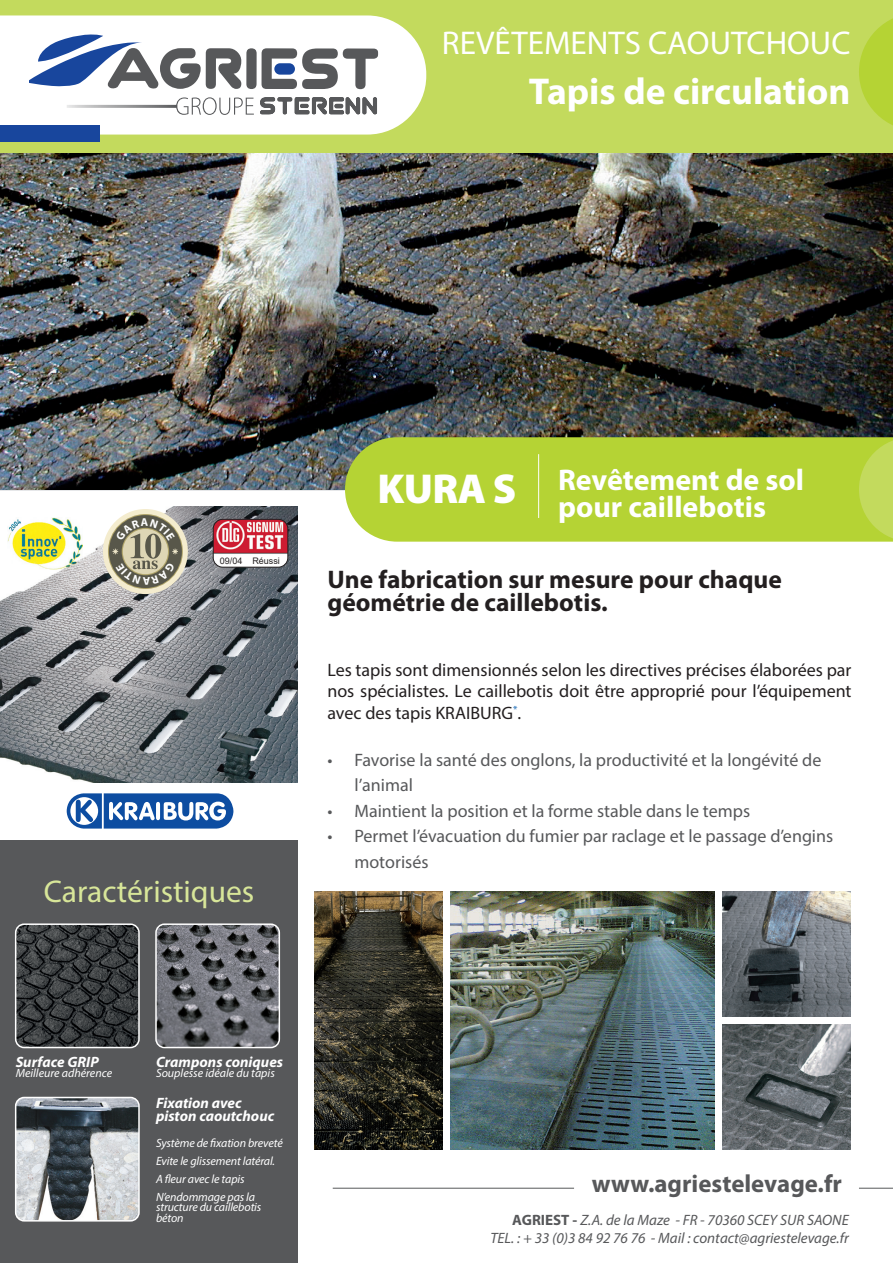
<style>
.page{position:relative;width:893px;height:1263px;background:#fff}
.page>*{position:absolute;margin:0;border:0;box-sizing:border-box;transform-origin:0 0}
.t1{font:900 42px "Myriad Pro";color:#fff}
.t2{font:700 37.5px "Myriad Pro";color:#fff}
.t3{font:33px "Myriad Pro";color:#fff}
.Subheads{font:31.5px "Myriad Pro";color:#d8e699}
.t4{font:700 30px "Myriad Pro";color:#fff}
.t5{font:700 25.5px/22.5px "Myriad Pro";color:#231f20}
.t6{font:700 24.9px "Myriad Pro";color:#57585a}
.t7{font:18px/25.5px "Myriad Pro";color:#57585a}
.t8{font:18px/21.6px "Myriad Pro";color:#231f20;text-align:justify}
.t9{font:italic 15px "Myriad Pro";color:#57585a}
.t10{font:italic 700 15px/13.5px "Myriad Pro";color:#fff}
.t11{font:italic 12px/10.5px "Myriad Pro";letter-spacing:-.01em;color:#fff}
.t12{font:9px "Arial";color:#231f20}
.s1{font-weight:700;font-style:normal}
</style>
<div class="page">
<div style="left:0;top:0;width:893px;height:169px;background:#c3da5d"></div>
<svg style="left:0;top:15px;width:426px;height:120px;background:#f6f8f0"></svg>
<div style="left:0;top:840px;width:298px;height:423px;background:#57585a"></div>
<img style="left:0;top:506px;width:298px;height:277px">
<hr style="left:859px;top:1188px;width:34px;height:1px;background:#57585a">
<hr style="left:333px;top:1188px;width:241px;height:1px;background:#57585a">
<hr style="left:67px;top:105px;width:110px;height:3px;background:#57585a">
<svg style="left:334px;top:97px;width:43px;height:18px"></svg>
<svg style="left:176px;top:97px;width:78px;height:18px"></svg>
<div style="left:246px;top:48px;width:11px;height:41px;background:#57585a;border-radius:5px"></div>
<svg style="left:29px;top:31px;width:212px;height:59px;background:#a9b2c3"></svg>
<svg style="left:262px;top:48px;width:116px;height:41px;background:#9f9fa1"></svg>
<div style="left:274px;top:64px;width:21px;height:10px;background:#18469d;border-radius:5px"></div>
<div style="left:0;top:125px;width:100px;height:16px;background:#18469d"></div>
<svg style="left:859px;top:18px;width:34px;height:107px"></svg>
<svg style="left:67px;top:793px;width:166px;height:35px"></svg>
<img style="left:0;top:153px;width:893px;height:336px">
<div style="left:103px;top:509px;width:85px;height:85px;background:#f4ecce;border-radius:50%"></div>
<svg style="left:108px;top:514px;width:75px;height:75px"></svg>
<div style="left:109px;top:515px;width:73px;height:73px;background:#58574a;border-radius:50%"></div>
<img style="left:7px;top:517px;width:76px;height:52px">
<img style="left:213px;top:519px;width:75px;height:48px">
<div style="left:213px;top:519px;width:75px;height:48px;border:1px solid #231f20;border-radius:10px"></div>
<div style="left:345px;top:437px;width:514px;height:105px;background:#b5d334"></div>
<hr style="left:538px;top:454px;width:1px;height:64px;background:#fff">
<svg style="left:859px;top:437px;width:34px;height:105px;background:#bed750"></svg>
<img style="left:16px;top:1097px;width:123px;height:124px">
<div style="left:15px;top:1097px;width:125px;height:124px;border:2px solid #fff;border-radius:9px"></div>
<img style="left:156px;top:926px;width:123px;height:121px">
<div style="left:155px;top:923px;width:125px;height:125px;border:2px solid #fff;border-radius:9px"></div>
<img style="left:16px;top:926px;width:123px;height:121px">
<div style="left:15px;top:923px;width:125px;height:125px;border:2px solid #fff;border-radius:9px"></div>
<img style="left:315px;top:892px;width:127px;height:257px">
<img style="left:451px;top:892px;width:263px;height:257px">
<img style="left:723px;top:892px;width:127px;height:124px">
<img style="left:723px;top:1025px;width:127px;height:124px">
<svg style="left:113px;top:518px;width:65px;height:67px"></svg>
<p class="t3" style="left:442px;top:23px;width:410px">REVÊTEMENTS CAOUTCHOUC</p>
<p class="t2" style="left:529px;top:67px;width:323px">Tapis de circulation</p>
<p class="t12" style="left:220px;top:554px;width:62px">09/04 Réussi</p>
<p class="Subheads" style="left:44px;top:871px;width:212px">Caractéristiques</p>
<p class="t1" style="left:378px;top:465px;width:140px">KURA S</p>
<p class="t4" style="left:558px;top:461px;width:247px">Revêtement de sol</p>
<p class="t4" style="left:558px;top:488px;width:209px">pour caillebotis</p>
<p class="t5" style="left:327px;top:568px;width:456px">Une fabrication sur mesure pour chaque géométrie de caillebotis.</p>
<p class="t8" style="left:327px;top:658px;width:526px">Les tapis sont dimensionnés selon les directives précises élaborées par nos spécialistes. Le caillebotis doit être approprié pour l’équipement avec des tapis KRAIBURG<sup>*</sup>.</p>
<p class="t7" style="left:354px;top:747px;width:468px;text-indent:-27px">• Favorise la santé des onglons, la productivité et la longévité de l’animal</p>
<p class="t7" style="left:327px;top:798px;width:424px">• Maintient la position et la forme stable dans le temps</p>
<p class="t7" style="left:354px;top:823px;width:480px;text-indent:-27px">• Permet l’évacuation du fumier par raclage et le passage d’engins motorisés</p>
<p class="t10" style="left:16px;top:1054px;width:85px">Surface GRIP</p>
<p class="t11" style="left:16px;top:1067px;width:98px">Meilleure adhérence</p>
<p class="t10" style="left:156px;top:1054px;width:129px">Crampons coniques</p>
<p class="t11" style="left:156px;top:1067px;width:120px">Souplesse idéale du tapis</p>
<p class="t10" style="left:156px;top:1095px;width:120px">Fixation avec piston caoutchouc</p>
<p class="t11" style="left:156px;top:1133px;width:128px;line-height:18px">Système de fixation breveté<br>Evite le glissement latéral.</p>
<p class="t11" style="left:156px;top:1173px;width:90px">A fleur avec le tapis</p>
<p class="t11" style="left:156px;top:1191px;width:107px">N’endommage pas la structure du caillebotis béton</p>
<p class="t6" style="left:592px;top:1167px;width:252px">www.agriestelevage.fr</p>
<p class="t9" style="left:512px;top:1210px;width:338px"><span class="s1">AGRIEST -</span> Z.A. de la Maze - FR - 70360 SCEY SUR SAONE</p>
<p class="t9" style="left:490px;top:1228px;width:360px">TEL. : + 33 (0)3 84 92 76 76 - Mail : contact@agriestelevage.fr</p>
</div>
